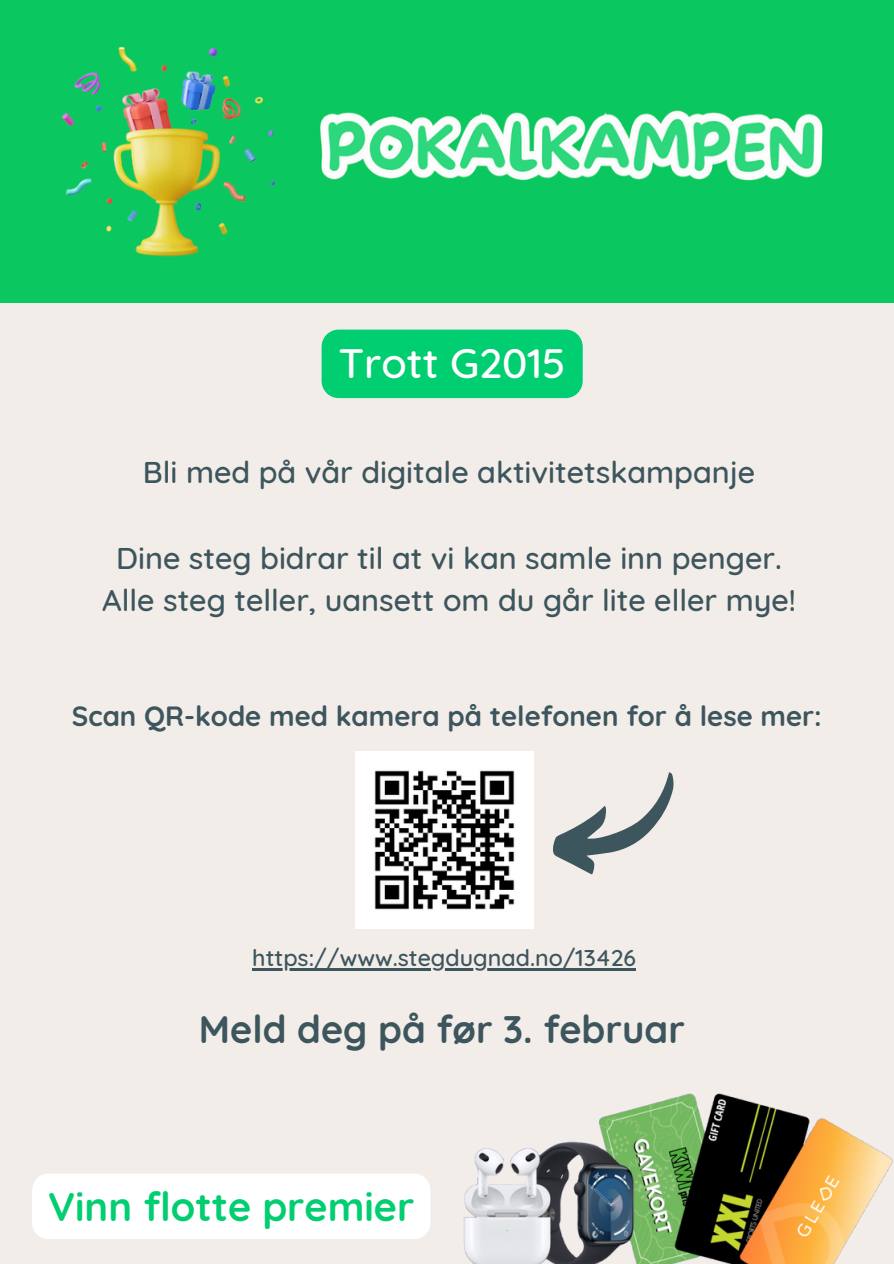
<style>
.page{position:relative;width:894px;height:1264px;background:#fff}
.page>*{position:absolute;margin:0;border:0;box-sizing:border-box;transform-origin:0 0}
.t1{font:500 41.85px "Quicksand";color:#fff}
.t2{font:700 39.9px "Quicksand";color:#00ce71}
.t3{font:700 38.25px "Quicksand";color:#3d555c}
.t4{font:500 30.6px/42.8px "Quicksand";color:#3d555c;text-align:center}
.t5{font:700 27.75px "Quicksand";color:#3d555c}
.t6{font:500 23.25px "Quicksand";color:#3d555c}
</style>
<div class="page">
<div style="left:0;top:0;width:893px;height:1263px;background:#f2ede9"></div>
<svg style="left:553px;top:772px;width:121px;height:103px"></svg>
<img style="left:355px;top:751px;width:178px;height:177px">
<img style="left:0;top:0;width:893px;height:303px">
<img style="left:463px;top:1093px;width:430px;height:170px">
<div style="left:321px;top:329px;width:261px;height:69px;background:#00ce71"></div>
<hr style="left:252px;top:968px;width:384px;height:2px;background:#3d555c">
<div style="left:32px;top:1173px;width:398px;height:65px;background:#fff;border-radius:16px"></div>
<p class="t1" style="left:338px;top:336px;width:229px">Trott G2015</p>
<h1 class="t4" style="left:143px;top:450px;width:613px">Bli med på vår digitale aktivitetskampanje</h1>
<h1 class="t4" style="left:102px;top:536px;width:695px">Dine steg bidrar til at vi kan samle inn penger.<br>Alle steg teller, uansett om du går lite eller mye!</h1>
<h2 class="t5" style="left:72px;top:698px;width:751px">Scan QR-kode med kamera på telefonen for å lese mer:</h2>
<p class="t6" style="left:252px;top:942px;width:385px">https://www.stegdugnad.no/13426</p>
<h2 class="t3" style="left:199px;top:1005px;width:487px">Meld deg på før 3. februar</h2>
<p class="t2" style="left:48px;top:1180px;width:368px">Vinn flotte premier</p>
</div>
